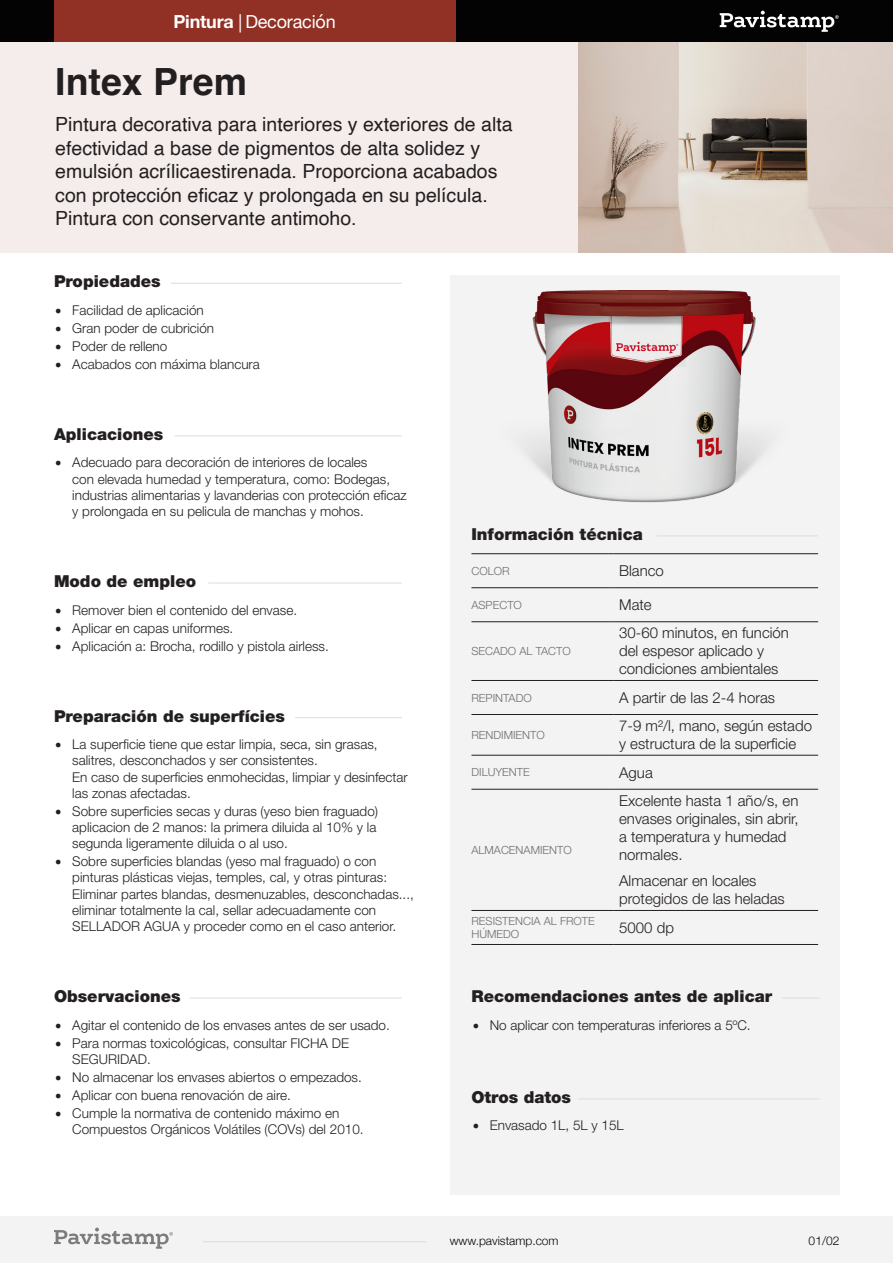
<style>
.page{position:relative;width:893px;height:1263px;background:#fff}
.page>*{position:absolute;margin:0;border:0;box-sizing:border-box;transform-origin:0 0}
.t1{font:700 37.5px "Helvetica";color:#231f20}
.t2{font:19.5px/23.4px "Helvetica";color:#231f20}
.t3{font:18px "Helvetica Neue";letter-spacing:-.01em;color:#fff}
.t4{font:900 16.5px "Helvetica Neue";color:#231f20}
.t5{font:300 15px/18px "Helvetica Neue LT Pro";color:#231f20}
.t6{font:300 13.5px/16.2px "Helvetica Neue LT Pro";color:#231f20}
.t7{font:300 12px "Helvetica Neue";color:#030304}
.t8{font:300 11.25px/13.5px "Helvetica Neue LT Pro";color:#6c6d70}
.s1{font-weight:700}
.s2{font-family:"Seravek";font-weight:700;font-size:15px}
</style>
<div class="page">
<div style="left:0;top:41px;width:893px;height:211px;background:#f5edec"></div>
<img style="left:578px;top:41px;width:315px;height:211px">
<div style="left:0;top:0;width:893px;height:41px;background:#030304"></div>
<div style="left:54px;top:0;width:401px;height:41px;background:#913024"></div>
<svg style="left:720px;top:11px;width:119px;height:21px"></svg>
<div style="left:0;top:1216px;width:893px;height:47px;background:#f3f3f3"></div>
<hr style="left:203px;top:1241px;width:223px;height:1px;background:#ddd">
<hr style="left:171px;top:283px;width:231px;height:1px;background:#ddd">
<svg style="left:54px;top:1227px;width:119px;height:22px"></svg>
<div style="left:450px;top:275px;width:389px;height:920px;background:#f3f3f3"></div>
<hr style="left:657px;top:535px;width:161px;height:1px;background:#ddd">
<hr style="left:471px;top:553px;width:142px;height:1px;background:#231f20">
<hr style="left:613px;top:553px;width:205px;height:1px;background:#231f20">
<hr style="left:471px;top:587px;width:142px;height:1px;background:#231f20">
<hr style="left:613px;top:587px;width:205px;height:1px;background:#231f20">
<hr style="left:471px;top:621px;width:142px;height:1px;background:#231f20">
<hr style="left:613px;top:621px;width:205px;height:1px;background:#231f20">
<hr style="left:471px;top:680px;width:142px;height:1px;background:#231f20">
<hr style="left:613px;top:680px;width:205px;height:1px;background:#231f20">
<hr style="left:471px;top:714px;width:142px;height:1px;background:#231f20">
<hr style="left:613px;top:714px;width:205px;height:1px;background:#231f20">
<hr style="left:471px;top:755px;width:142px;height:1px;background:#231f20">
<hr style="left:613px;top:755px;width:205px;height:1px;background:#231f20">
<hr style="left:471px;top:789px;width:142px;height:1px;background:#231f20">
<hr style="left:613px;top:789px;width:205px;height:1px;background:#231f20">
<hr style="left:471px;top:910px;width:142px;height:1px;background:#231f20">
<hr style="left:613px;top:910px;width:205px;height:1px;background:#231f20">
<hr style="left:471px;top:944px;width:142px;height:1px;background:#231f20">
<hr style="left:613px;top:944px;width:205px;height:1px;background:#231f20">
<img style="left:525px;top:290px;width:242px;height:213px">
<hr style="left:174px;top:435px;width:228px;height:1px;background:#ddd">
<hr style="left:208px;top:583px;width:194px;height:1px;background:#ddd">
<hr style="left:295px;top:717px;width:107px;height:1px;background:#ddd">
<hr style="left:782px;top:998px;width:37px;height:1px;background:#ddd">
<hr style="left:578px;top:1098px;width:241px;height:1px;background:#ddd">
<hr style="left:190px;top:998px;width:212px;height:1px;background:#ddd">
<p class="t3" style="left:173px;top:9px;width:164px"><span class="s1">Pintura</span> ⎜Decoración</p>
<p class="t1" style="left:55px;top:59px;width:193px">Intex Prem</p>
<p class="t2" style="left:55px;top:114px;width:459px">Pintura decorativa para interiores y exteriores de alta efectividad a base de pigmentos de alta solidez y emulsión acrílicaestirenada. Proporciona acabados con protección eficaz y prolongada en su película.</p>
<p class="t2" style="left:55px;top:207px;width:303px">Pintura con conservante antimoho.</p>
<p class="t4" style="left:54px;top:271px;width:108px">Propiedades</p>
<p class="t6" style="left:55px;top:302px;width:150px"><span class="s2">•</span> Facilidad de aplicación</p>
<p class="t6" style="left:55px;top:320px;width:160px"><span class="s2">•</span> Gran poder de cubrición</p>
<p class="t6" style="left:55px;top:338px;width:114px"><span class="s2">•</span> Poder de relleno</p>
<p class="t6" style="left:55px;top:356px;width:206px"><span class="s2">•</span> Acabados con máxima blancura</p>
<p class="t4" style="left:54px;top:424px;width:111px">Aplicaciones</p>
<p class="t6" style="left:72px;top:454px;width:336px;text-indent:-17px"><span class="s2">•</span> Adecuado para decoración de interiores de locales<br>con elevada humedad y temperatura, como: Bodegas, industrias alimentarias y lavanderias con protección eficaz y prolongada en su pelicula de manchas y mohos.</p>
<p class="t4" style="left:54px;top:571px;width:144px">Modo de empleo</p>
<p class="t6" style="left:55px;top:601px;width:243px"><span class="s2">•</span> Remover bien el contenido del envase.</p>
<p class="t6" style="left:55px;top:619px;width:180px"><span class="s2">•</span> Aplicar en capas uniformes.</p>
<p class="t6" style="left:55px;top:637px;width:275px"><span class="s2">•</span> Aplicación a: Brocha, rodillo y pistola airless.</p>
<p class="t4" style="left:54px;top:706px;width:233px">Preparación de superfícies</p>
<p class="t6" style="left:72px;top:736px;width:307px;text-indent:-17px"><span class="s2">•</span> La superficie tiene que estar limpia, seca, sin grasas, salitres, desconchados y ser consistentes.</p>
<p class="t6" style="left:72px;top:768px;width:337px">En caso de superficies enmohecidas, limpiar y desinfectar las zonas afectadas.</p>
<p class="t6" style="left:72px;top:802px;width:307px;text-indent:-17px"><span class="s2">•</span> Sobre superficies secas y duras (yeso bien fraguado) aplicacion de 2 manos: la primera diluida al 10% y la segunda ligeramente diluida o al uso.</p>
<p class="t6" style="left:72px;top:853px;width:343px;text-indent:-17px"><span class="s2">•</span> Sobre superficies blandas (yeso mal fraguado) o con pinturas plásticas viejas, temples, cal, y otras pinturas:<br>Eliminar partes blandas, desmenuzables, desconchadas..., eliminar totalmente la cal, sellar adecuadamente con SELLADOR AGUA y proceder como en el caso anterior.</p>
<p class="t4" style="left:54px;top:986px;width:128px">Observaciones</p>
<p class="t6" style="left:55px;top:1016px;width:336px"><span class="s2">•</span> Agitar el contenido de los envases antes de ser usado.</p>
<p class="t6" style="left:72px;top:1034px;width:278px;text-indent:-17px"><span class="s2">•</span> Para normas toxicológicas, consultar FICHA DE<br>SEGURIDAD.</p>
<p class="t6" style="left:55px;top:1068px;width:308px"><span class="s2">•</span> No almacenar los envases abiertos o empezados.</p>
<p class="t6" style="left:55px;top:1086px;width:237px"><span class="s2">•</span> Aplicar con buena renovación de aire.</p>
<p class="t6" style="left:72px;top:1104px;width:293px;text-indent:-17px"><span class="s2">•</span> Cumple la normativa de contenido máximo en<br>Compuestos Orgánicos Volátiles (COVs) del 2010.</p>
<p class="t4" style="left:471px;top:524px;width:173px">Información técnica</p>
<p class="t8" style="left:471px;top:564px;width:40px">COLOR</p>
<p class="t5" style="left:619px;top:561px;width:46px">Blanco</p>
<p class="t8" style="left:471px;top:598px;width:52px">ASPECTO</p>
<p class="t5" style="left:619px;top:595px;width:34px">Mate</p>
<p class="t8" style="left:471px;top:644px;width:101px">SECADO AL TACTO</p>
<p class="t5" style="left:619px;top:624px;width:171px">30-60 minutos, en función del espesor aplicado y condiciones ambientales</p>
<p class="t8" style="left:471px;top:690px;width:62px">REPINTADO</p>
<p class="t5" style="left:619px;top:688px;width:157px">A partir de las 2-4 horas</p>
<p class="t8" style="left:471px;top:728px;width:75px">RENDIMIENTO</p>
<p class="t5" style="left:619px;top:716px;width:194px">7-9 m²/l, mano, según estado y estructura de la superficie</p>
<p class="t8" style="left:471px;top:765px;width:60px">DILUYENTE</p>
<p class="t5" style="left:619px;top:763px;width:35px">Agua</p>
<p class="t8" style="left:471px;top:843px;width:102px">ALMACENAMIENTO</p>
<p class="t5" style="left:619px;top:791px;width:181px">Excelente hasta 1 año/s, en envases originales, sin abrir, a temperatura y humedad normales.</p>
<p class="t5" style="left:619px;top:872px;width:167px">Almacenar en locales protegidos de las heladas</p>
<p class="t8" style="left:471px;top:914px;width:125px">RESISTENCIA AL FROTE<br>HÚMEDO</p>
<p class="t5" style="left:619px;top:918px;width:56px">5000 dp</p>
<p class="t4" style="left:471px;top:986px;width:302px">Recomendaciones antes de aplicar</p>
<p class="t6" style="left:473px;top:1016px;width:279px"><span class="s2">•</span> No aplicar con temperaturas inferiores a 5ºC.</p>
<p class="t4" style="left:471px;top:1087px;width:101px">Otros datos</p>
<p class="t6" style="left:473px;top:1117px;width:153px"><span class="s2">•</span> Envasado 1L, 5L y 15L</p>
<p class="t7" style="left:450px;top:1230px;width:110px">www.pavistamp.com</p>
<p class="t7" style="left:809px;top:1230px;width:32px">01/02</p>
</div>
